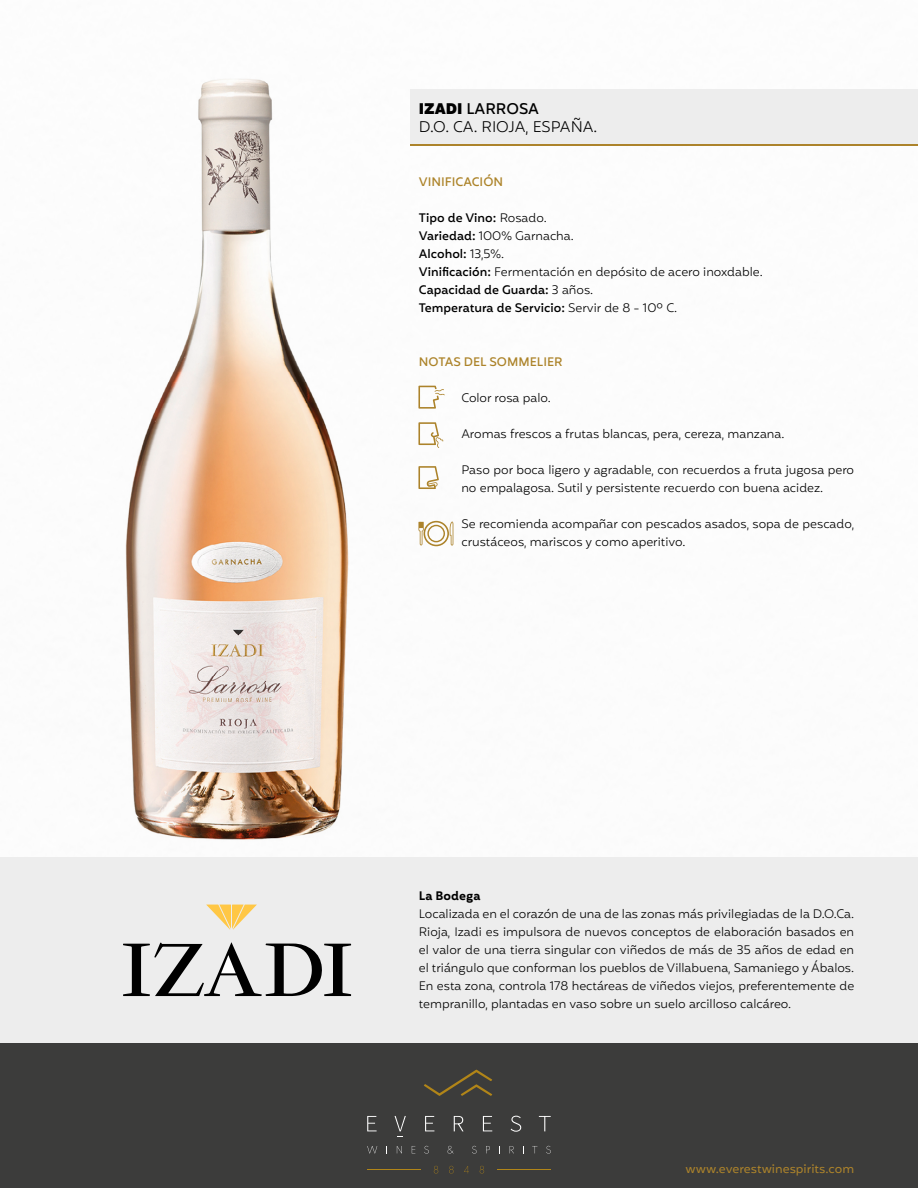
<style>
.page{position:relative;width:918px;height:1188px;background:#fff}
.page>*{position:absolute;margin:0;border:0;box-sizing:border-box;transform-origin:0 0}
.t1{font:300 15px/18px "Mohr";color:#000}
.t2{font:300 12px/18px "Mohr";color:#000}
.t3{font:500 12px "Mohr";color:#ac8329}
.t4{font:12px "Mohr";color:#ac832b}
.t5{font:600 12px "Mohr";color:#000}
.s1{font-weight:900}
.s2{font-weight:500}
</style>
<div class="page">
<div style="left:0;top:857px;width:918px;height:187px;background:#ededed"></div>
<div style="left:410px;top:89px;width:508px;height:55px;background:#ededed"></div>
<hr style="left:410px;top:144px;width:508px;height:2px;background:#ac832b">
<div style="left:0;top:1044px;width:918px;height:144px;background:#3c3c3b"></div>
<svg style="left:367px;top:1146px;width:10px;height:7px"></svg>
<svg style="left:397px;top:1146px;width:5px;height:7px"></svg>
<svg style="left:424px;top:1146px;width:5px;height:8px"></svg>
<svg style="left:448px;top:1146px;width:6px;height:8px"></svg>
<svg style="left:472px;top:1146px;width:5px;height:8px"></svg>
<svg style="left:486px;top:1146px;width:4px;height:7px"></svg>
<svg style="left:510px;top:1146px;width:4px;height:7px"></svg>
<svg style="left:546px;top:1146px;width:5px;height:8px"></svg>
<svg style="left:434px;top:1166px;width:4px;height:8px"></svg>
<svg style="left:449px;top:1166px;width:5px;height:8px"></svg>
<svg style="left:464px;top:1166px;width:5px;height:7px"></svg>
<svg style="left:480px;top:1166px;width:4px;height:8px"></svg>
<hr style="left:367px;top:1169px;width:54px;height:1px;background:#b18518">
<hr style="left:497px;top:1169px;width:54px;height:1px;background:#b18518">
<svg style="left:367px;top:1116px;width:10px;height:15px"></svg>
<svg style="left:395px;top:1116px;width:11px;height:15px"></svg>
<svg style="left:425px;top:1116px;width:9px;height:15px"></svg>
<svg style="left:454px;top:1116px;width:10px;height:15px"></svg>
<svg style="left:483px;top:1116px;width:9px;height:15px"></svg>
<svg style="left:511px;top:1116px;width:10px;height:16px"></svg>
<svg style="left:539px;top:1116px;width:12px;height:15px"></svg>
<svg style="left:424px;top:1070px;width:68px;height:26px"></svg>
<svg style="left:206px;top:904px;width:51px;height:26px"></svg>
<svg style="left:123px;top:942px;width:228px;height:54px"></svg>
<img style="left:125px;top:79px;width:224px;height:761px">
<svg style="left:418px;top:386px;width:27px;height:23px"></svg>
<svg style="left:418px;top:422px;width:25px;height:26px"></svg>
<svg style="left:418px;top:466px;width:21px;height:23px"></svg>
<svg style="left:418px;top:521px;width:35px;height:25px"></svg>
<p class="t1" style="left:419px;top:101px;width:180px"><span class="s1">IZADI</span> <span class="s2">LARROSA<br></span>D.O. CA. RIOJA, ESPAÑA.</p>
<p class="t3" style="left:419px;top:174px;width:86px">VINIFICACIÓN</p>
<p class="t2" style="left:419px;top:210px;width:345px"><span class="s2">Tipo de Vino:</span> Rosado.<br><span class="s2">Variedad:</span> 100% Garnacha.<br><span class="s2">Alcohol:</span> 13,5%.<br><span class="s2">Vinificación:</span> Fermentación en depósito de acero inoxdable.<br><span class="s2">Capacidad de Guarda:</span> 3 años.<br><span class="s2">Temperatura de Servicio:</span> Servir de 8 - 10º C.</p>
<p class="t3" style="left:419px;top:354px;width:145px">NOTAS DEL SOMMELIER</p>
<p class="t2" style="left:461px;top:390px;width:91px">Color rosa palo.</p>
<p class="t2" style="left:461px;top:426px;width:325px">Aromas frescos a frutas blancas, pera, cereza, manzana.</p>
<p class="t2" style="left:461px;top:462px;width:394px">Paso por boca ligero y agradable, con recuerdos a fruta jugosa pero no empalagosa. Sutil y persistente recuerdo con buena acidez.</p>
<p class="t2" style="left:461px;top:516px;width:394px">Se recomienda acompañar con pescados asados, sopa de pescado, crustáceos, mariscos y como aperitivo.</p>
<p class="t5" style="left:419px;top:889px;width:63px">La Bodega</p>
<p class="t2" style="left:419px;top:906px;width:437px;text-align:justify">Localizada en el corazón de una de las zonas más privilegiadas de la D.O.Ca.<br>Rioja, Izadi es impulsora de nuevos conceptos de elaboración basados en el valor de una tierra singular con viñedos de más de 35 años de edad en el triángulo que conforman los pueblos de Villabuena, Samaniego y Ábalos.<br>En esta zona, controla 178 hectáreas de viñedos viejos, preferentemente de tempranillo, plantadas en vaso sobre un suelo arcilloso calcáreo.</p>
<p class="t4" style="left:686px;top:1162px;width:170px">www.everestwinespirits.com</p>
</div>
